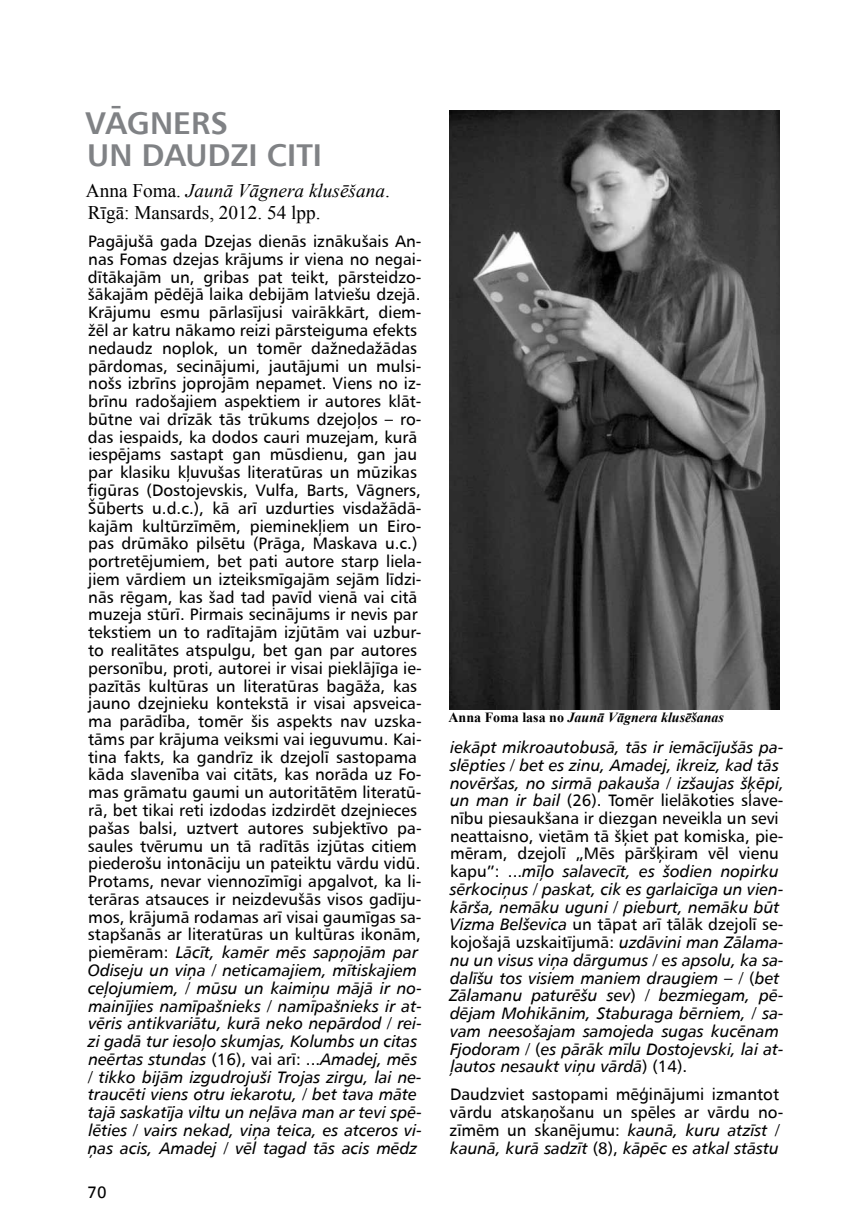
<style>
.page{position:relative;width:867px;height:1229px;background:#fff}
.page>*{position:absolute;margin:0;border:0;box-sizing:border-box;transform-origin:0 0}
.t1{font:31.5px/31.8px "Humanist 777 TL Bold B";color:#808285}
.t2{font:19.25px/21.3px "Times New Roman";color:#000}
.t3{font:16.62px/17.8px "Humanist 777 TL Roman B";color:#000}
.t4{font:16.62px/17.8px "Humanist 777 TL Italic B";color:#000}
.t5{font:italic 700 14px "Times New Roman";color:#000}
.s1{font-style:italic}
.s2{font-family:"Humanist 777 TL Roman B"}
.s3{font-style:normal}
.s4{font-family:"Humanist 777 TL Italic B"}
</style>
<div class="page">
<img style="left:449px;top:111px;width:330px;height:598px">
<h1 class="t1" style="left:85px;top:106px;width:238px">VĀGNERS<br>UN DAUDZI CITI</h1>
<p class="t2" style="left:86px;top:180px;width:305px">Anna Foma. <span class="s1">Jaunā Vāgnera klusēšana</span>.<br>Rīgā: Mansards, 2012. 54 lpp.</p>
<p class="t3" style="left:88px;top:232px;width:335px">Pagājušā gada Dzejas dienās iznākušais An&shy;nas Fomas dzejas krājums ir viena no negai&shy;dītākajām un, gribas pat teikt, pārsteidzo&shy;šākajām pēdējā laika debijām latviešu dzejā.<br>Krājumu esmu pārlasījusi vairākkārt, diem&shy;žēl ar katru nākamo reizi pārsteiguma efekts nedaudz noplok, un tomēr dažnedažādas pārdomas, secinājumi, jautājumi un mulsi&shy;nošs izbrīns joprojām nepamet. Viens no iz&shy;brīnu radošajiem aspektiem ir autores klāt&shy;būtne vai drīzāk tās trūkums dzejoļos – ro&shy;das iespaids, ka dodos cauri muzejam, kurā iespējams sastapt gan mūsdienu, gan jau par klasiku kļuvušas literatūras un mūzikas figūras (Dostojevskis, Vulfa, Barts, Vāgners, Šūberts u.d.c.), kā arī uzdurties visdažādā&shy;kajām kultūrzīmēm, pieminekļiem un Eiro&shy;pas drūmāko pilsētu (Prāga, Maskava u.c.) portretējumiem, bet pati autore starp liela&shy;jiem vārdiem un izteiksmīgajām sejām līdzi&shy;nās rēgam, kas šad tad pavīd vienā vai citā muzeja stūrī. Pirmais secinājums ir nevis par tekstiem un to radītajām izjūtām vai uzbur&shy;to realitātes atspulgu, bet gan par autores personību, proti, autorei ir visai pieklājīga ie&shy;pazītās kultūras un literatūras bagāža, kas jauno dzejnieku kontekstā ir visai apsveica&shy;ma parādība, tomēr šis aspekts nav uzska&shy;tāms par krājuma veiksmi vai ieguvumu. Kai&shy;tina fakts, ka gandrīz ik dzejolī sastopama kāda slavenība vai citāts, kas norāda uz Fo&shy;mas grāmatu gaumi un autoritātēm literatū&shy;rā, bet tikai reti izdodas izdzirdēt dzejnieces pašas balsi, uztvert autores subjektīvo pa&shy;saules tvērumu un tā radītās izjūtas citiem piederošu intonāciju un pateiktu vārdu vidū.<br>Protams, nevar viennozīmīgi apgalvot, ka li&shy;terāras atsauces ir neizdevušās visos gadīju&shy;mos, krājumā rodamas arī visai gaumīgas sa&shy;stapšanās ar literatūras un kultūras ikonām,</p>
<p class="t4" style="left:88px;top:943px;width:335px"><span class="s2">piemēram:</span> Lācīt, kamēr mēs sapņojām par Odiseju un viņa / neticamajiem, mītiskajiem ceļojumiem, / mūsu un kaimiņu mājā ir no&shy;mainījies namīpašnieks / namīpašnieks ir at&shy;vēris antikvariātu, kurā neko nepārdod / rei&shy;zi gadā tur iesoļo skumjas, Kolumbs un citas neērtas stundas <span class="s2">(16), vai arī: ...</span>Amadej, mēs / tikko bijām izgudrojuši Trojas zirgu, lai ne&shy;traucēti viens otru iekarotu, / bet tava māte tajā saskatīja viltu un neļāva man ar tevi spē&shy;lēties / vairs nekad, viņa teica, es atceros vi&shy;ņas acis, Amadej / vēl tagad tās acis mēdz</p>
<p class="t3" style="left:88px;top:1182px;width:21px">70</p>
<p class="t5" style="left:448px;top:707px;width:277px"><span class="s3">Anna Foma lasa no</span> Jaunā Vāgnera klusēšanas</p>
<p class="t4" style="left:449px;top:738px;width:336px">iekāpt mikroautobusā, tās ir iemācījušās pa&shy;slēpties / bet es zinu, Amadej, ikreiz, kad tās novēršas, no sirmā pakauša / izšaujas šķēpi,</p>
<p class="t3" style="left:450px;top:791px;width:335px"><span class="s4">un man ir bail</span> (26). Tomēr lielākoties slave&shy;nību piesaukšana ir diezgan neveikla un sevi neattaisno, vietām tā šķiet pat komiska, pie&shy;mēram, dzejolī „Mēs pāršķiram vēl vienu</p>
<p class="t4" style="left:449px;top:862px;width:335px"><span class="s2">kapu”: ...</span>mīļo salavecīt, es šodien nopirku sērkociņus / paskat, cik es garlaicīga un vien&shy;kārša, nemāku uguni / pieburt, nemāku būt</p>
<p class="t3" style="left:449px;top:915px;width:335px"><span class="s4">Vizma Belševica</span> un tāpat arī tālāk dzejolī se&shy;kojošajā uzskaitījumā: <span class="s4">uzdāvini man Zālama-</span></p>
<p class="t4" style="left:449px;top:950px;width:336px">nu un visus viņa dārgumus / es apsolu, ka sa&shy;dalīšu tos visiem maniem draugiem – / <span class="s2">(</span>bet Zālamanu paturēšu sev<span class="s2">)</span> / bezmiegam, pē&shy;dējam Mohikānim, Staburaga bērniem, / sa&shy;vam neesošajam samojeda sugas kucēnam Fjodoram / <span class="s2">(</span>es pārāk mīlu Dostojevski, lai at&shy;ļautos nesaukt viņu vārdā<span class="s2">) (14).</span></p>
<p class="t3" style="left:449px;top:1085px;width:335px">Daudzviet sastopami mēģinājumi izmantot vārdu atskaņošanu un spēles ar vārdu no&shy;zīmēm un skanējumu: <span class="s4">kaunā, kuru atzīst /</span></p>
<p class="t4" style="left:450px;top:1138px;width:330px">kaunā, kurā sadzīt <span class="s2">(8),</span> kāpēc es atkal stāstu</p>
</div>
